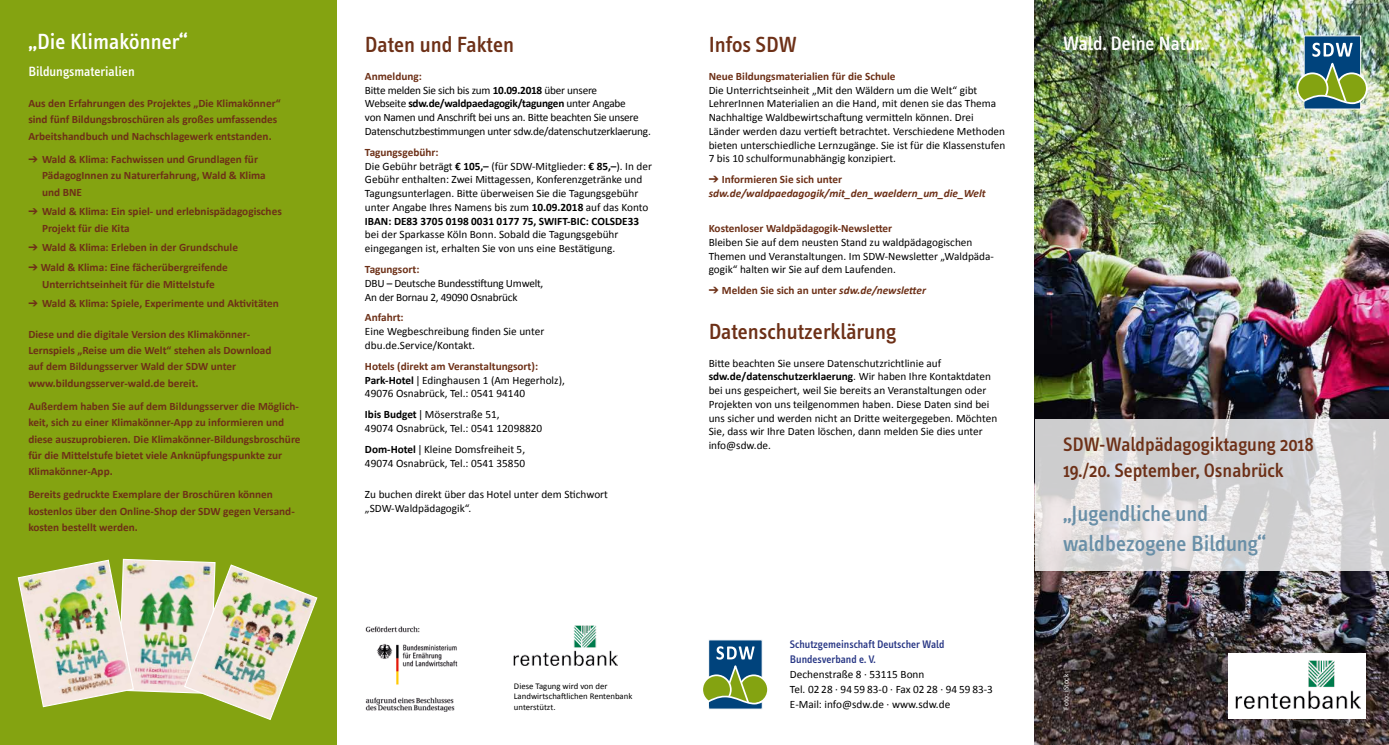
<style>
.page{position:relative;width:1389px;height:745px;background:#fff}
.page>*{position:absolute;margin:0;border:0;box-sizing:border-box;transform-origin:0 0}
.t1{font:500 22.5px "Info Text";color:#6d3017}
.t2{font:500 22.5px/30px "Info Text";color:#698fa7}
.t3{font:500 22.5px "Info Text";color:#fff}
.t4{font:500 20px/25px "Info Text";color:#6d3017}
.t5{font:500 20px "Info Text";color:#fff}
.t6{font:500 13.75px "Info Text";color:#fff}
.t7{font:11.25px/13.8px "Calibri";color:#000}
.t8{font:700 11.25px/16.2px "Calibri";color:#6d3017}
.t9{font:11.25px/13.8px "Calibri";letter-spacing:-.02em;color:#000}
.t10{font:italic 700 11.25px/13.8px "Calibri";color:#6d3017}
.t11{font:500 11.25px/15px "Info Text";color:#253483}
.t12{font:8.75px/10.5px "Calibri";color:#000}
.t13{font:7.5px "Calibri";color:#fff}
.s1{font-weight:700;color:#6d3017}
.s2{font-weight:700}
.s3{font-style:normal}
.s4{font-style:italic}
</style>
<div class="page">
<div style="left:0;top:0;width:337px;height:744px;background:#84a311"></div>
<img style="left:1035px;top:0;width:354px;height:744px">
<div style="left:1075px;top:46px;width:139px;height:15px;background:#000;opacity:.32"></div>
<svg style="left:1297px;top:73px;width:31px;height:30px"></svg>
<div style="left:1296px;top:72px;width:32px;height:32px;border:2px solid #fff;border-radius:50%"></div>
<svg style="left:1303px;top:35px;width:65px;height:74px;background:#5d8778"></svg>
<div style="left:1229px;top:653px;width:137px;height:65px;background:#fff"></div>
<img style="left:1235px;top:660px;width:126px;height:48px">
<svg style="left:702px;top:674px;width:29px;height:29px"></svg>
<div style="left:701px;top:674px;width:31px;height:30px;border:2px solid #fff;border-radius:50%"></div>
<svg style="left:708px;top:640px;width:60px;height:69px"></svg>
<img style="left:514px;top:625px;width:103px;height:39px">
<img style="left:365px;top:626px;width:93px;height:86px">
<svg style="left:1035px;top:418px;width:354px;height:152px;background:#d8d7d8"></svg>
<img style="left:17px;top:558px;width:301px;height:162px">
<h1 class="t3" style="left:28px;top:29px;width:161px">„Die Klimakönner“</h1>
<p class="t6" style="left:28px;top:64px;width:108px">Bildungsmaterialien</p>
<p class="t8" style="left:28px;top:95px;width:254px">Aus den Erfahrungen des Projektes „Die Klimakönner“ sind fünf Bildungsbroschüren als großes umfassendes<br>Arbeitshandbuch und Nachschlagewerk entstanden.</p>
<p class="t8" style="left:42px;top:151px;width:225px;text-indent:-14px">➔ Wald &amp; Klima: Fachwissen und Grundlagen für<br>PädagogInnen zu Naturerfahrung, Wald &amp; Klima und BNE</p>
<p class="t8" style="left:42px;top:203px;width:241px;text-indent:-14px">➔ Wald &amp; Klima: Ein spiel- und erlebnispädagogisches<br>Projekt für die Kita</p>
<p class="t8" style="left:28px;top:239px;width:211px">➔ Wald &amp; Klima: Erleben in der Grundschule</p>
<p class="t8" style="left:28px;top:259px;width:201px;text-align:center">➔ Wald &amp; Klima: Eine fächerübergreifende<br>Unterrichtseinheit für die Mittelstufe</p>
<p class="t8" style="left:28px;top:295px;width:252px">➔ Wald &amp; Klima: Spiele, Experimente und Aktivitäten</p>
<p class="t8" style="left:28px;top:326px;width:245px">Diese und die digitale Version des Klimakönner-Lernspiels „Reise um die Welt“ stehen als Download auf dem Bildungsserver Wald der SDW unter www.bildungsserver-wald.de bereit.</p>
<p class="t8" style="left:28px;top:398px;width:274px">Außerdem haben Sie auf dem Bildungsserver die Möglich&shy;keit, sich zu einer Klimakönner-App zu informieren und diese auszuprobieren. Die Klimakönner-Bildungsbroschüre für die Mittelstufe bietet viele Anknüpfungspunkte zur Klimakönner-App.</p>
<p class="t8" style="left:28px;top:486px;width:268px">Bereits gedruckte Exemplare der Broschüren können kostenlos über den Online-Shop der SDW gegen Versand&shy;kosten bestellt werden.</p>
<h1 class="t1" style="left:365px;top:32px;width:151px">Daten und Fakten</h1>
<p class="t9" style="left:365px;top:69px;width:287px"><span class="s1">Anmeldung:<br></span>Bitte melden Sie sich bis zum <span class="s2">10.09.2018</span> über unsere<br>Webseite <span class="s2">sdw.de/waldpaedagogik/tagungen</span> unter Angabe<br>von Namen und Anschrift bei uns an. Bitte beachten Sie unsere Datenschutzbestimmungen unter sdw.de/datenschutzerklaerung.</p>
<p class="t7" style="left:365px;top:145px;width:289px"><span class="s1">Tagungsgebühr:<br></span>Die Gebühr beträgt <span class="s2">€ 105,–</span> (für SDW-Mitglieder: <span class="s2">€ 85,–</span>). In der Gebühr enthalten: Zwei Mittagessen, Konferenzgetränke und Tagungsunterlagen. Bitte überweisen Sie die Tagungsgebühr unter Angabe Ihres Namens bis zum <span class="s2">10.09.2018</span> auf das Konto <span class="s2">IBAN: DE83 3705 0198 0031 0177 75, SWIFT-BIC: COLSDE33</span></p>
<p class="t7" style="left:365px;top:228px;width:255px">bei der Sparkasse Köln Bonn. Sobald die Tagungsgebühr eingegangen ist, erhalten Sie von uns eine Bestätigung.</p>
<p class="t8" style="left:365px;top:261px;width:56px">Tagungsort:</p>
<p class="t9" style="left:365px;top:276px;width:180px">DBU – Deutsche Bundesstiftung Umwelt,<br>An der Bornau 2, 49090 Osnabrück</p>
<p class="t8" style="left:365px;top:309px;width:40px">Anfahrt:</p>
<p class="t7" style="left:365px;top:324px;width:181px">Eine Wegbeschreibung finden Sie unter dbu.de.Service/Kontakt.</p>
<p class="t7" style="left:365px;top:359px;width:201px"><span class="s1">Hotels (direkt am Veranstaltungsort):<br></span><span class="s2">Park-Hotel</span> | Edinghausen 1 (Am Hegerholz),<br>49076 Osnabrück, Tel.: 0541 94140</p>
<p class="t7" style="left:365px;top:407px;width:179px"><span class="s2">Ibis Budget</span> |Möserstraße 51,<br>49074 Osnabrück, Tel.: 0541 12098820</p>
<p class="t7" style="left:365px;top:442px;width:162px"><span class="s2">Dom-Hotel</span> |Kleine Domsfreiheit 5,<br>49074 Osnabrück, Tel.: 0541 35850</p>
<p class="t7" style="left:365px;top:487px;width:244px">Zu buchen direkt über das Hotel unter dem Stichwort „SDW-Waldpädagogik“.</p>
<p class="t12" style="left:514px;top:680px;width:120px">Diese Tagung wird von der<br>Landwirtschaftlichen Rentenbank unterstützt.</p>
<h1 class="t1" style="left:709px;top:32px;width:90px">Infos SDW</h1>
<h2 class="t5" style="left:1063px;top:33px;width:143px">Wald. Deine Natur.</h2>
<p class="t8" style="left:709px;top:68px;width:188px">Neue Bildungsmaterialien für die Schule</p>
<p class="t7" style="left:709px;top:83px;width:298px">Die Unterrichtseinheit „Mit den Wäldern um die Welt“ gibt LehrerInnen Materialien an die Hand, mit denen sie das Thema Nachhaltige Waldbewirtschaftung vermitteln können. Drei Länder werden dazu vertieft betrachtet. Verschiedene Methoden bieten unterschiedliche Lernzugänge. Sie ist für die Klassenstufen 7 bis 10 schulformunabhängig konzipiert.</p>
<p class="t10" style="left:709px;top:173px;width:279px">➔ <span class="s3">Informieren Sie sich unter </span>sdw.de/waldpaedagogik/mit_den_waeldern_um_die_Welt</p>
<p class="t8" style="left:709px;top:220px;width:185px">Kostenloser Waldpädagogik-Newsletter</p>
<p class="t7" style="left:709px;top:235px;width:287px">Bleiben Sie auf dem neusten Stand zu waldpädagogischen<br>Themen und Veranstaltungen. Im SDW-Newsletter „Waldpäda&shy;gogik“ halten wir Sie auf dem Laufenden.</p>
<p class="t8" style="left:709px;top:282px;width:219px">➔ Melden Sie sich an unter <span class="s4">sdw.de/newsletter</span></p>
<h1 class="t1" style="left:709px;top:319px;width:189px">Datenschutzerklärung</h1>
<p class="t7" style="left:709px;top:356px;width:290px">Bitte beachten Sie unsere Datenschutzrichtlinie auf <span class="s2">sdw.de/datenschutzerklaerung</span>. Wir haben Ihre Kontaktdaten bei uns gespeichert, weil Sie bereits an Veranstaltungen oder Projekten von uns teilgenommen haben. Diese Daten sind bei uns sicher und werden nicht an Dritte weitergegeben. Möchten Sie, dass wir Ihre Daten löschen, dann melden Sie dies unter info@sdw.de.</p>
<h2 class="t4" style="left:1063px;top:432px;width:252px">SDW-Waldpädagogiktagung 2018<br>19./20. September, Osnabrück</h2>
<h1 class="t2" style="left:1063px;top:498px;width:205px">„Jugendliche und waldbezogene Bildung“</h1>
<p class="t11" style="left:790px;top:636px;width:156px">Schutzgemeinschaft Deutscher Wald<br>Bundesverband e. V.</p>
<p class="t7" style="left:790px;top:666px;width:204px;line-height:15px">Dechenstraße 8 · 53115 Bonn<br>Tel. 02 28 · 94 59 83-0 · Fax 02 28 · 94 59 83-3<br>E-Mail: info@sdw.de · www.sdw.de</p>
<p class="t13" style="left:1061px;top:709px;width:37px;rotate:-90deg">Foto: iStock</p>
</div>
